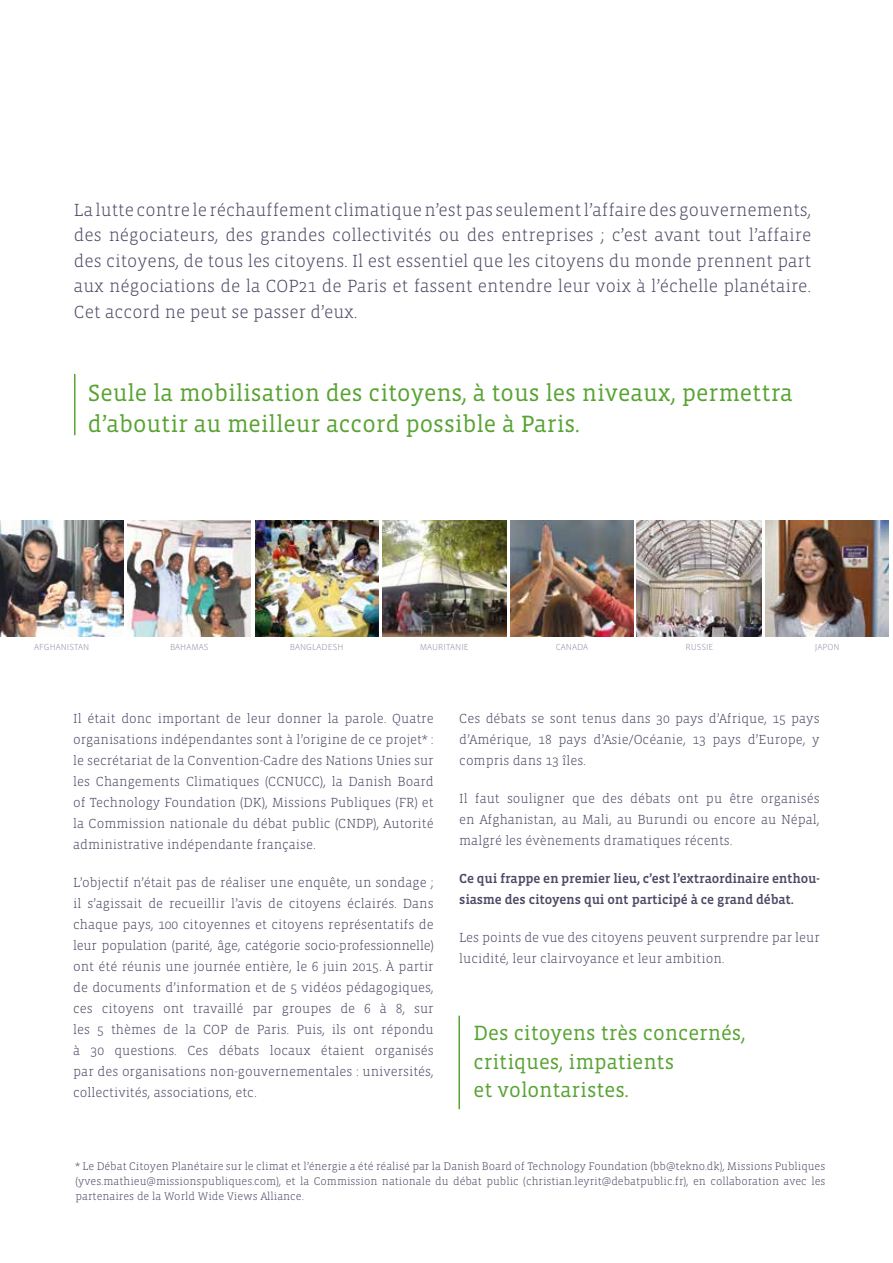
<style>
.page{position:relative;width:893px;height:1263px;background:#fff}
.page>*{position:absolute;margin:0;border:0;box-sizing:border-box;transform-origin:0 0}
.t1{font:24px/31.5px "Vista Slab OT";color:#58a332}
.t2{font:21px/28.5px "Vista Slab OT";color:#58a332}
.t3{font:300 18px/25.5px "Vista Slab OT";color:#4c4965;text-align:justify}
.t4{font:300 13.5px/21px "Vista Slab OT";color:#4c4965;text-align:justify}
.t5{font:500 13.5px/21px "Vista Slab OT";letter-spacing:-.01em;color:#4c4965}
.t6{font:300 11.25px/15px "Vista Slab OT";color:#4c4965;text-align:justify}
.t7{font:300 9px "Vista Sans OT";color:#9496aa}
</style>
<div class="page">
<img style="left:0;top:521px;width:123px;height:115px">
<img style="left:128px;top:521px;width:123px;height:115px">
<img style="left:637px;top:521px;width:124px;height:115px">
<img style="left:255px;top:521px;width:123px;height:115px">
<img style="left:383px;top:521px;width:123px;height:115px">
<img style="left:510px;top:521px;width:124px;height:115px">
<img style="left:765px;top:521px;width:124px;height:115px">
<hr style="left:74px;top:374px;width:1px;height:61px;background:#58a332">
<hr style="left:458px;top:1016px;width:2px;height:93px;background:#58a332">
<p class="t3" style="left:74px;top:197px;width:739px">La lutte contre le réchauffement climatique n’est pas seulement l’affaire des gouvernements, des négociateurs, des grandes collectivités ou des entreprises ; c’est avant tout l’affaire des citoyens, de tous les citoyens. Il est essentiel que les citoyens du monde prennent part aux négociations de la COP21 de Paris et fassent entendre leur voix à l’échelle planétaire.<br>Cet accord ne peut se passer d’eux.</p>
<h1 class="t1" style="left:88px;top:377px;width:706px">Seule la mobilisation des citoyens, à tous les niveaux, permettra d’aboutir au meilleur accord possible à Paris.</h1>
<p class="t7" style="left:34px;top:642px;width:57px">AFGHANISTAN</p>
<p class="t7" style="left:170px;top:642px;width:40px">BAHAMAS</p>
<p class="t7" style="left:290px;top:642px;width:55px">BANGLADESH</p>
<p class="t7" style="left:420px;top:642px;width:50px">MAURITANIE</p>
<p class="t7" style="left:556px;top:642px;width:34px">CANADA</p>
<p class="t7" style="left:685px;top:642px;width:29px">RUSSIE</p>
<p class="t7" style="left:815px;top:642px;width:26px">JAPON</p>
<p class="t4" style="left:73px;top:708px;width:362px">Il était donc important de leur donner la parole. Quatre organisations indépendantes sont à l’origine de ce projet* : le secrétariat de la Convention-Cadre des Nations Unies sur les Changements Climatiques (CCNUCC), la Danish Board of Technology Foundation (DK), Missions Publiques (FR) et la Commission nationale du débat public (CNDP), Autorité administrative indépendante française.</p>
<p class="t4" style="left:73px;top:872px;width:362px">L’objectif n’était pas de réaliser une enquête, un sondage ; il s’agissait de recueillir l’avis de citoyens éclairés. Dans chaque pays, 100 citoyennes et citoyens représentatifs de leur population (parité, âge, catégorie socio-professionnelle) ont été réunis une journée entière, le 6 juin 2015. À partir de documents d’information et de 5 vidéos pédagogiques, ces citoyens ont travaillé par groupes de 6 à 8, sur les 5 thèmes de la COP de Paris. Puis, ils ont répondu à 30 questions. Ces débats locaux étaient organisés par des organisations non-gouvernementales : universités, collectivités, associations, etc.</p>
<p class="t4" style="left:459px;top:708px;width:362px">Ces débats se sont tenus dans 30 pays d’Afrique, 15 pays d’Amérique, 18 pays d’Asie/Océanie, 13 pays d’Europe, y compris dans 13 îles.</p>
<p class="t4" style="left:459px;top:788px;width:362px">Il faut souligner que des débats ont pu être organisés en Afghanistan, au Mali, au Burundi ou encore au Népal, malgré les évènements dramatiques récents.</p>
<p class="t5" style="left:459px;top:868px;width:362px">Ce qui frappe en premier lieu, c’est l’extraordinaire enthou&shy;siasme des citoyens qui ont participé à ce grand débat.</p>
<p class="t4" style="left:459px;top:927px;width:362px">Les points de vue des citoyens peuvent surprendre par leur lucidité, leur clairvoyance et leur ambition.</p>
<h2 class="t2" style="left:474px;top:1019px;width:273px">Des citoyens très concernés, critiques, impatients<br>et volontaristes.</h2>
<p class="t6" style="left:75px;top:1159px;width:751px">* Le Débat Citoyen Planétaire sur le climat et l’énergie a été réalisé par la Danish Board of Technology Foundation (bb@tekno.dk), Missions Publiques (yves.mathieu@missionspubliques.com), et la Commission nationale du débat public (christian.leyrit@debatpublic.fr), en collaboration avec les partenaires de la World Wide Views Alliance.</p>
</div>
